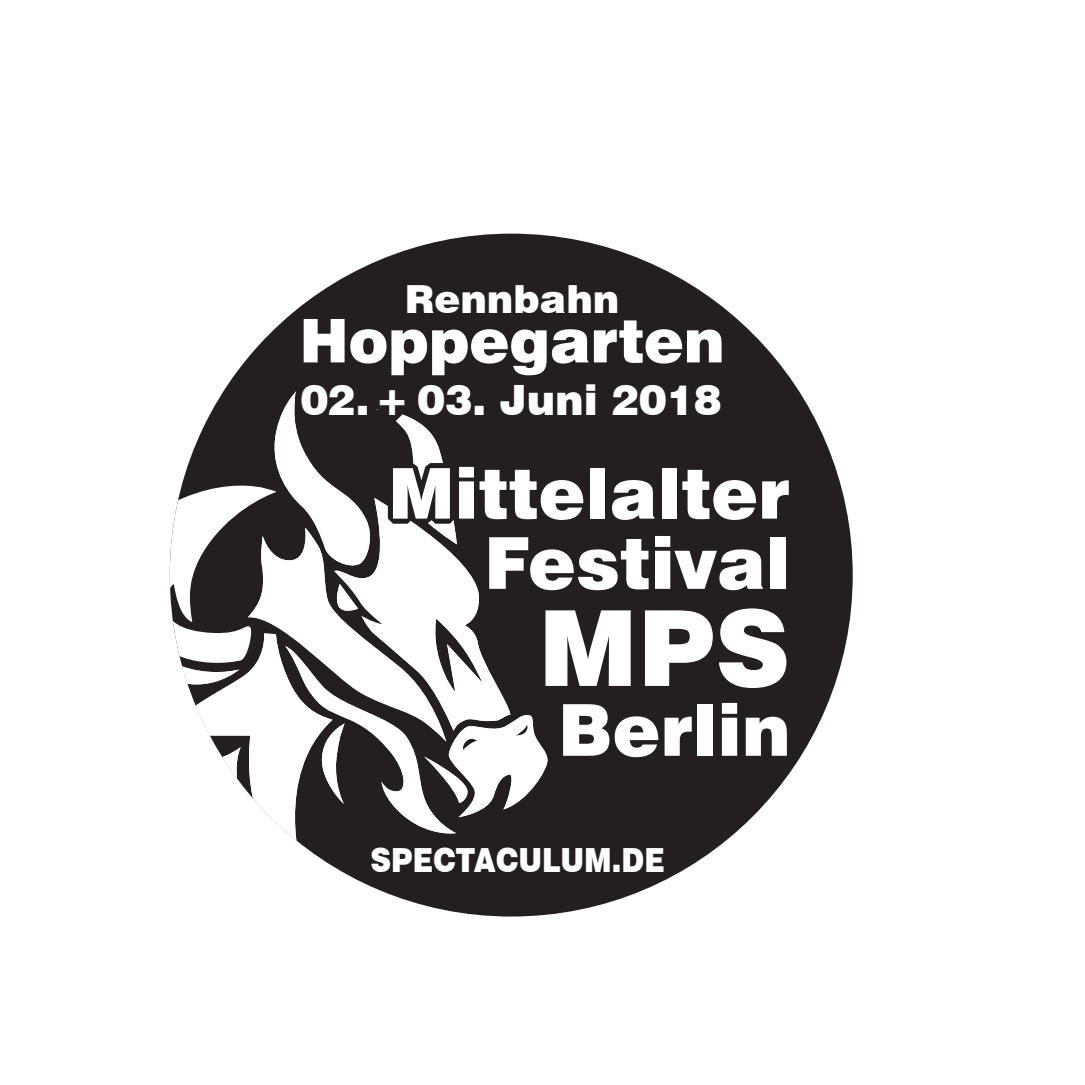
<style>
.page{position:relative;width:1085px;height:1085px;background:#fff}
.page>*{position:absolute;margin:0;border:0;box-sizing:border-box;transform-origin:0 0}
.t1{font:900 104.85px "Swiss 721 BT";color:#fff}
.t2{font:900 71.77px "Swiss 721 BT";color:#fff}
.t3{font:900 70.2px "Swiss 721 BT";color:#fff}
.t4{font:900 60.3px "Swiss 721 BT";letter-spacing:-.005em;color:#fff}
.t5{font:900 41.85px "Swiss 721 BT";color:#fff}
.t6{font:900 38.7px "Swiss 721 BT";color:#fff}
.t7{font:900 33.3px "Swiss 721 BT";color:#fff;scale:.88 1}
</style>
<div class="page">
<div style="left:170px;top:233px;width:682px;height:683px;background:#231f20;border-radius:50%"></div>
<svg style="left:170px;top:366px;width:628px;height:550px"></svg>
<p class="t6" style="left:405px;top:275px;width:216px">Rennbahn</p>
<h3 class="t4" style="left:299px;top:304px;width:426px">Hoppegarten</h3>
<p class="t5" style="left:301px;top:374px;width:422px">02. + 03. Juni 2018</p>
<h3 class="t3" style="left:388px;top:451px;width:403px">Mittelalter</h3>
<h2 class="t2" style="left:484px;top:519px;width:307px">Festival</h2>
<h1 class="t1" style="left:538px;top:584px;width:253px">MPS</h1>
<h2 class="t2" style="left:558px;top:686px;width:234px">Berlin</h2>
<p class="t7" style="left:370px;top:839px;width:336px">SPECTACULUM.DE</p>
</div>
